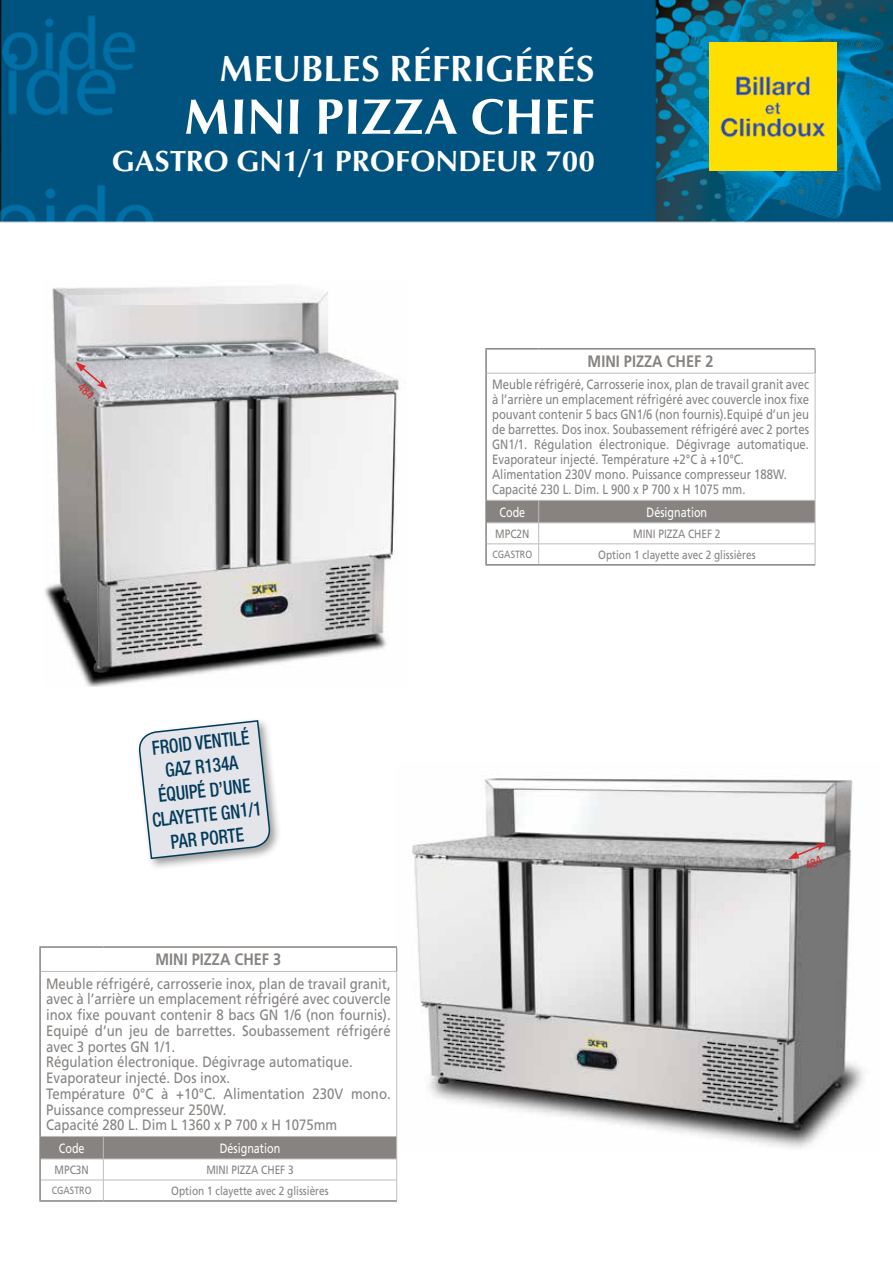
<style>
.page{position:relative;width:893px;height:1263px;background:#fff}
.page>*{position:absolute;margin:0;border:0;box-sizing:border-box;transform-origin:0 0}
.t1{font:500 51px "Optus T";color:#fff}
.t2{font:500 37.5px "Optus T";color:#fff}
.t3{font:500 30px "Optus T";color:#fff}
.t4{font:500 condensed 19.5px/24px "Helvetica Neue";color:#023b59;text-align:center;scale:.88 1}
.t5{font:700 16.5px "Frutiger";color:#868381;scale:.88 1}
.t6{font:15px/15.8px "Frutiger";color:#868381;scale:.88 1}
.t7{font:13.5px/15px "Frutiger";color:#868381;scale:.84 1}
.t8{font:13.5px "Frutiger";color:#fff;scale:.8 1}
.t9{font:12px "Frutiger";color:#868381;scale:.84 1}
.t10{font:10.5px "Frutiger";color:#868381;scale:.84 1}
</style>
<div class="page">
<img style="left:0;top:0;width:893px;height:1200px">
<img style="left:709px;top:43px;width:128px;height:127px">
<img style="left:395px;top:763px;width:485px;height:387px">
<img style="left:43px;top:280px;width:364px;height:406px">
<div style="left:40px;top:947px;width:357px;height:24px;background:#fff"></div>
<hr style="left:41px;top:971px;width:62px;height:1px;background:#bfbcbb">
<hr style="left:103px;top:971px;width:294px;height:1px;background:#bfbcbb">
<hr style="left:396px;top:972px;width:1px;height:164px;background:#bfbcbb">
<hr style="left:39px;top:946px;width:64px;height:2px;background:#868381">
<hr style="left:39px;top:948px;width:2px;height:23px;background:#868381">
<hr style="left:103px;top:946px;width:294px;height:2px;background:#868381">
<hr style="left:39px;top:971px;width:2px;height:165px;background:#868381">
<hr style="left:39px;top:1136px;width:2px;height:23px;background:#868381">
<hr style="left:39px;top:1159px;width:2px;height:21px;background:#868381">
<hr style="left:39px;top:1180px;width:2px;height:20px;background:#868381">
<svg style="left:396px;top:948px;width:1px;height:23px"></svg>
<svg style="left:40px;top:1136px;width:357px;height:64px"></svg>
<hr style="left:39px;top:1200px;width:64px;height:2px;background:#868381">
<hr style="left:103px;top:1200px;width:294px;height:2px;background:#868381">
<svg style="left:487px;top:350px;width:328px;height:150px"></svg>
<hr style="left:487px;top:373px;width:52px;height:1px;background:#bfbcbb">
<hr style="left:539px;top:373px;width:276px;height:1px;background:#bfbcbb">
<hr style="left:815px;top:373px;width:1px;height:127px;background:#bfbcbb">
<hr style="left:485px;top:348px;width:54px;height:2px;background:#868381">
<hr style="left:485px;top:350px;width:2px;height:23px;background:#868381">
<hr style="left:539px;top:348px;width:276px;height:2px;background:#868381">
<hr style="left:485px;top:373px;width:2px;height:127px;background:#868381">
<hr style="left:485px;top:500px;width:2px;height:23px;background:#868381">
<hr style="left:485px;top:523px;width:2px;height:21px;background:#868381">
<hr style="left:485px;top:544px;width:2px;height:20px;background:#868381">
<svg style="left:815px;top:350px;width:1px;height:23px"></svg>
<svg style="left:486px;top:500px;width:330px;height:65px"></svg>
<hr style="left:485px;top:564px;width:54px;height:2px;background:#868381">
<hr style="left:539px;top:564px;width:276px;height:2px;background:#868381">
<div style="left:135px;top:717px;width:147px;height:154px;background:#000;opacity:.4"></div>
<svg style="left:138px;top:719px;width:133px;height:141px;background:#dbdde4"></svg>
<svg style="left:75px;top:362px;width:32px;height:37px"></svg>
<svg style="left:788px;top:843px;width:39px;height:27px"></svg>
<h2 class="t2" style="left:219px;top:47px;width:378px">MEUBLES RÉFRIGÉRÉS</h2>
<h1 class="t1" style="left:183px;top:87px;width:413px">MINI PIZZA CHEF</h1>
<h3 class="t3" style="left:112px;top:144px;width:485px">GASTRO GN1/1 PROFONDEUR 700</h3>
<h3 class="t4" style="left:144px;top:736px;width:126px;rotate:-6deg">FROID VENTILÉ<br>GAZ R134A<br>ÉQUIPÉ D’UNE<br>CLAYETTE GN1/1<br>PAR PORTE</h3>
<p class="t5" style="left:155px;top:950px;width:145px">MINI PIZZA CHEF 3</p>
<p class="t6" style="left:46px;top:976px;width:393px">Meuble réfrigéré, carrosserie inox, plan de travail granit, avec à l’arrière un emplacement réfrigéré avec couvercle inox fixe pouvant contenir 8 bacs GN 1/6 (non fournis).<br>Equipé d’un jeu de barrettes. Soubassement réfrigéré avec 3 portes GN 1/1.<br>Régulation électronique. Dégivrage automatique.<br>Evaporateur injecté. Dos inox.<br>Température 0°C à +10°C. Alimentation 230V mono.<br>Puissance compresseur 250W.<br>Capacité 280 L. Dim L 1360 x P 700 x H 1075mm</p>
<p class="t8" style="left:59px;top:1140px;width:34px">Code</p>
<p class="t8" style="left:220px;top:1140px;width:77px">Désignation</p>
<p class="t9" style="left:55px;top:1163px;width:42px">MPC3N</p>
<p class="t9" style="left:206px;top:1163px;width:106px">MINI PIZZA CHEF 3</p>
<p class="t10" style="left:52px;top:1184px;width:49px">CGASTRO</p>
<p class="t9" style="left:171px;top:1184px;width:189px">Option 1 clayette avec 2 glissières</p>
<p class="t5" style="left:588px;top:352px;width:145px">MINI PIZZA CHEF 2</p>
<p class="t7" style="left:492px;top:377px;width:379px">Meuble réfrigéré, Carrosserie inox, plan de travail granit avec à l’arrière un emplacement réfrigéré avec couvercle inox fixe pouvant contenir 5 bacs GN1/6 (non fournis).Equipé d’un jeu de barrettes. Dos inox. Soubassement réfrigéré avec 2 portes GN1/1. Régulation électronique. Dégivrage automatique.<br>Evaporateur injecté. Température +2°C à +10°C.<br>Alimentation 230V mono. Puissance compresseur 188W.<br>Capacité 230 L. Dim. L 900 x P 700 x H 1075 mm.</p>
<p class="t8" style="left:499px;top:504px;width:34px">Code</p>
<p class="t8" style="left:647px;top:504px;width:77px">Désignation</p>
<p class="t9" style="left:495px;top:527px;width:42px">MPC2N</p>
<p class="t9" style="left:633px;top:527px;width:106px">MINI PIZZA CHEF 2</p>
<p class="t10" style="left:493px;top:548px;width:49px">CGASTRO</p>
<p class="t9" style="left:598px;top:548px;width:189px">Option 1 clayette avec 2 glissières</p>
</div>
